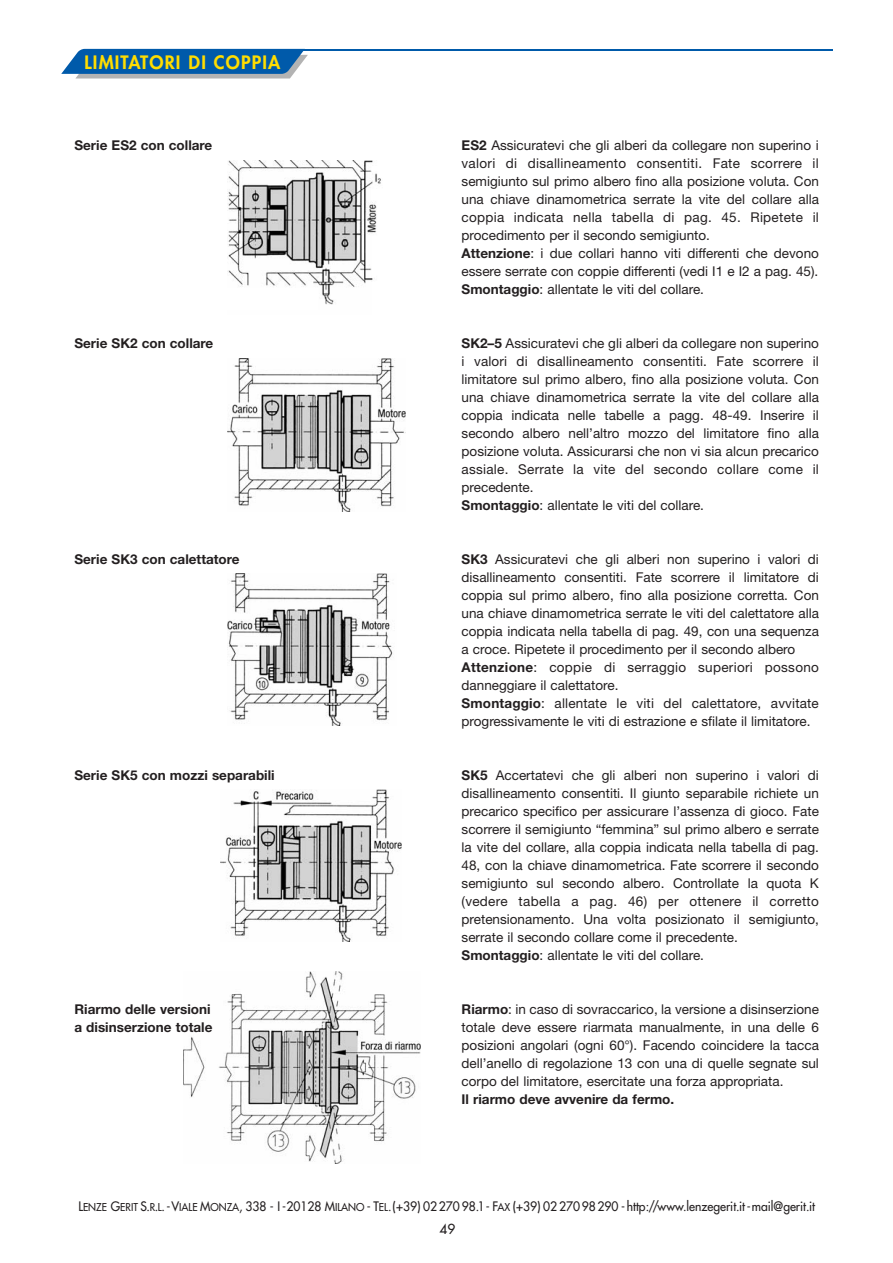
<style>
.page{position:relative;width:893px;height:1263px;background:#fff}
.page>*{position:absolute;margin:0;border:0;box-sizing:border-box;transform-origin:0 0}
.t1{font:800 18px "Futura";letter-spacing:.065em;color:#fd0}
.t2{font:13.5px/18px "Helvetica Neue";color:#231f20}
.t3{font:700 13.5px/18px "Helvetica Neue";color:#231f20}
.t4{font:13.5px "Futura";color:#231f20}
.t5{font:12.75px "Futura";color:#231f20;scale:.95 1}
.s1{font-weight:700}
.s2{font-size:10.65px}
</style>
<div class="page">
<svg style="left:61px;top:49px;width:247px;height:30px;background:#3276b3"></svg>
<hr style="left:297px;top:49px;width:535px;height:2px;background:#005aaa">
<img style="left:227px;top:160px;width:154px;height:145px">
<img style="left:227px;top:574px;width:166px;height:151px">
<img style="left:220px;top:789px;width:181px;height:153px">
<img style="left:227px;top:358px;width:178px;height:153px">
<img style="left:184px;top:972px;width:236px;height:192px">
<h1 class="t1" style="left:85px;top:54px;width:197px">LIMITATORI DI COPPIA</h1>
<p class="t3" style="left:74px;top:137px;width:139px">Serie ES2 con collare</p>
<p class="t2" style="left:461px;top:137px;width:359px"><span class="s1">ES2</span> Assicuratevi che gli alberi da collegare non superino i valori di disallineamento consentiti. Fate scorrere il semigiunto sul primo albero fino alla posizione voluta. Con una chiave dinamometrica serrate la vite del collare alla coppia indicata nella tabella di pag. 45. Ripetete il procedimento per il secondo semigiunto.<br><span class="s1">Attenzione</span>: i due collari hanno viti differenti che devono essere serrate con coppie differenti (vedi I1 e I2 a pag. 45).<br><span class="s1">Smontaggio</span>: allentate le viti del collare.</p>
<p class="t3" style="left:74px;top:335px;width:140px">Serie SK2 con collare</p>
<p class="t2" style="left:461px;top:335px;width:359px"><span class="s1">SK2–5</span> Assicuratevi che gli alberi da collegare non superino i valori di disallineamento consentiti. Fate scorrere il limitatore sul primo albero, fino alla posizione voluta. Con una chiave dinamometrica serrate la vite del collare alla coppia indicata nelle tabelle a pagg. 48-49. Inserire il secondo albero nell’altro mozzo del limitatore fino alla posizione voluta. Assicurarsi che non vi sia alcun precarico assiale. Serrate la vite del secondo collare come il precedente.<br><span class="s1">Smontaggio</span>: allentate le viti del collare.</p>
<p class="t3" style="left:74px;top:551px;width:167px">Serie SK3 con calettatore</p>
<p class="t2" style="left:461px;top:551px;width:359px"><span class="s1">SK3</span> Assicuratevi che gli alberi non superino i valori di disallineamento consentiti. Fate scorrere il limitatore di coppia sul primo albero, fino alla posizione corretta. Con una chiave dinamometrica serrate le viti del calettatore alla coppia indicata nella tabella di pag. 49, con una sequenza a croce. Ripetete il procedimento per il secondo albero <span class="s1">Attenzione</span>: coppie di serraggio superiori possono danneggiare il calettatore.<br><span class="s1">Smontaggio</span>: allentate le viti del calettatore, avvitate progressivamente le viti di estrazione e sfilate il limitatore.</p>
<p class="t3" style="left:74px;top:767px;width:202px">Serie SK5 con mozzi separabili</p>
<p class="t2" style="left:461px;top:767px;width:359px"><span class="s1">SK5</span> Accertatevi che gli alberi non superino i valori di disallineamento consentiti. Il giunto separabile richiete un precarico specifico per assicurare l’assenza di gioco. Fate scorrere il semigiunto “femmina” sul primo albero e serrate la vite del collare, alla coppia indicata nella tabella di pag.<br>48, con la chiave dinamometrica. Fate scorrere il secondo semigiunto sul secondo albero. Controllate la quota K (vedere tabella a pag. 46) per ottenere il corretto pretensionamento. Una volta posizionato il semigiunto, serrate il secondo collare come il precedente.<br><span class="s1">Smontaggio</span>: allentate le viti del collare.</p>
<p class="t3" style="left:74px;top:1001px;width:139px">Riarmo delle versioni a disinserzione totale</p>
<p class="t2" style="left:461px;top:1001px;width:359px;text-align:justify"><span class="s1">Riarmo</span>: in caso di sovraccarico, la versione a disinserzione totale deve essere riarmata manualmente, in una delle 6 posizioni angolari (ogni 60°). Facendo coincidere la tacca dell’anello di regolazione 13 con una di quelle segnate sul corpo del limitatore, esercitate una forza appropriata.</p>
<p class="t3" style="left:461px;top:1091px;width:214px">Il riarmo deve avvenire da fermo.</p>
<p class="t5" style="left:78px;top:1200px;width:776px">L<span class="s2">ENZE</span> G<span class="s2">ERIT</span> S.<span class="s2">R</span>.<span class="s2">L</span>.- V<span class="s2">IALE</span> M<span class="s2">ONZA</span>, 338 - I -20128 M<span class="s2">ILANO</span> - T<span class="s2">EL</span>.(+39) 0227098.1- F<span class="s2">AX</span> (+39) 02270 98290 -http://www.lenzegerit.it - mail@gerit.it</p>
<p class="t4" style="left:439px;top:1222px;width:17px">49</p>
</div>
